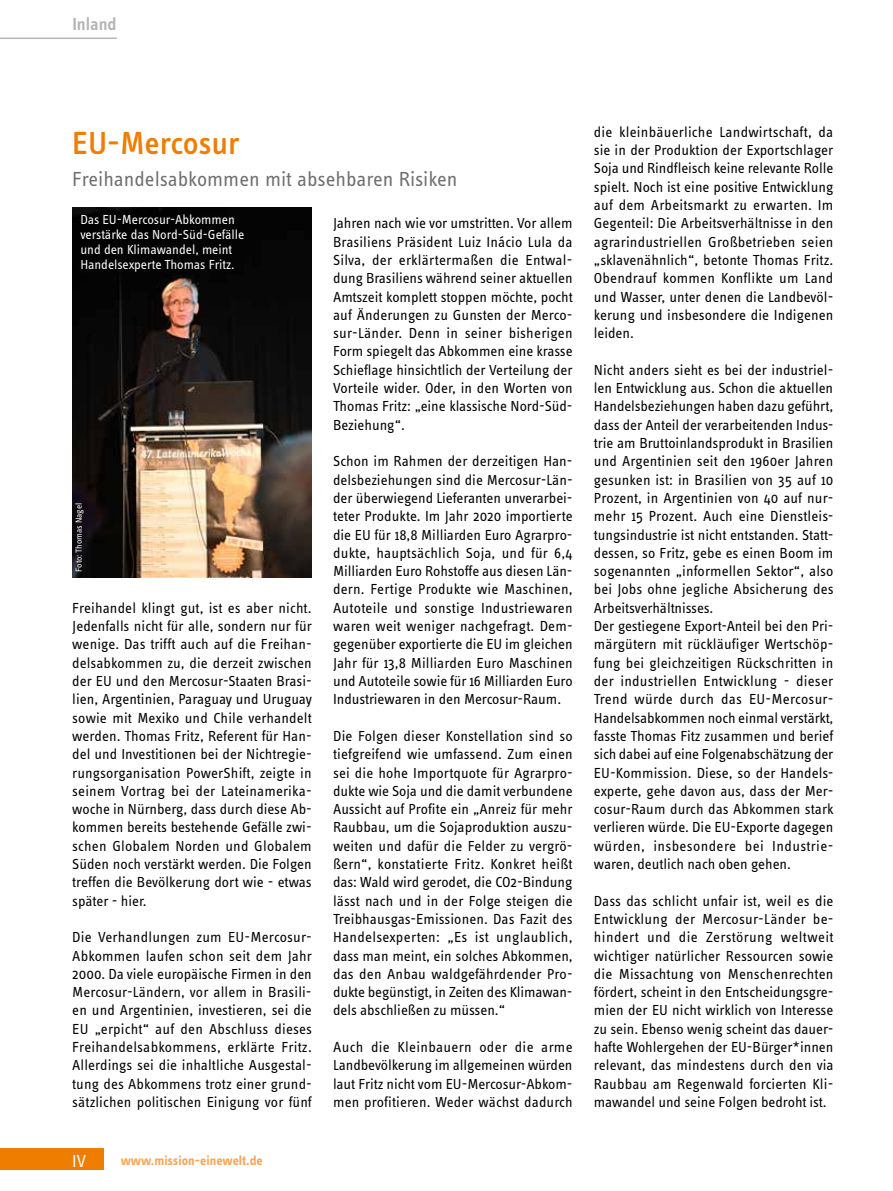
<style>
.page{position:relative;width:893px;height:1191px;background:#fff}
.page>*{position:absolute;margin:0;border:0;box-sizing:border-box;transform-origin:0 0}
.t1{font:500 33px "Info OT Text";letter-spacing:-.005em;color:#ef7d00}
.t2{font:21px "Info OT Text";color:#706f6f}
.t3{font:600 18px "Info OT Text";color:#b5b4b4}
.t4{font:18px "Info OT Text";color:#fff}
.t5{font:15px/18.3px "Info OT Text";color:#000;text-align:justify}
.t6{font:13.5px/15px "Info OT Text";letter-spacing:-.005em;color:#fff}
.t7{font:700 13.5px "Info OT Text";color:#f6a758}
.t8{font:9px "Info OT Text";letter-spacing:-.005em;color:#fff}
</style>
<div class="page">
<div style="left:0;top:1148px;width:104px;height:21px;background:#ef7d00"></div>
<hr style="left:0;top:38px;width:117px;height:1px;background:#b5b4b4">
<img style="left:72px;top:207px;width:240px;height:370px">
<p class="t3" style="left:72px;top:13px;width:46px">Inland</p>
<h1 class="t1" style="left:72px;top:122px;width:169px">EU-Mercosur</h1>
<h2 class="t2" style="left:72px;top:166px;width:387px">Freihandelsabkommen mit absehbaren Risiken</h2>
<p class="t5" style="left:333px;top:214px;width:241px">Jahren nach wie vor umstritten. Vor allem Brasiliens Präsident Luiz Inácio Lula da Silva, der erklärtermaßen die Entwal&shy;dung Brasiliens während seiner aktuellen Amtszeit komplett stoppen möchte, pocht auf Änderungen zu Gunsten der Merco&shy;sur-Länder. Denn in seiner bisherigen Form spiegelt das Abkommen eine krasse Schieflage hinsichtlich der Verteilung der Vorteile wider. Oder, in den Worten von Thomas Fritz: „eine klassische Nord-Süd-Beziehung“.</p>
<p class="t5" style="left:333px;top:452px;width:241px">Schon im Rahmen der derzeitigen Han&shy;delsbeziehungen sind die Mercosur-Län&shy;der überwiegend Lieferanten unverarbei&shy;teter Produkte. Im Jahr 2020 importierte die EU für 18,8 Milliarden Euro Agrarpro&shy;dukte, hauptsächlich Soja, und für 6,4<br>Milliarden Euro Rohstoffe aus diesen Län&shy;dern. Fertige Produkte wie Maschinen, Autoteile und sonstige Industriewaren waren weit weniger nachgefragt. Dem&shy;gegenüber exportierte die EU im gleichen Jahr für 13,8 Milliarden Euro Maschinen und Autoteile sowie für 16 Milliarden Euro Industriewaren in den Mercosur-Raum.</p>
<p class="t5" style="left:333px;top:726px;width:241px">Die Folgen dieser Konstellation sind so tiefgreifend wie umfassend. Zum einen sei die hohe Importquote für Agrarpro&shy;dukte wie Soja und die damit verbundene Aussicht auf Profite ein „Anreiz für mehr Raubbau, um die Sojaproduktion auszu&shy;weiten und dafür die Felder zu vergrö&shy;ßern“, konstatierte Fritz. Konkret heißt das: Wald wird gerodet, die CO2-Bindung lässt nach und in der Folge steigen die Treibhausgas-Emissionen. Das Fazit des Handelsexperten: „Es ist unglaublich, dass man meint, ein solches Abkommen, das den Anbau waldgefährdender Pro&shy;dukte begünstigt, in Zeiten des Klimawan&shy;dels abschließen zu müssen.“</p>
<p class="t5" style="left:333px;top:1037px;width:241px">Auch die Kleinbauern oder die arme Landbevölkerung im allgemeinen würden laut Fritz nicht vom EU-Mercosur-Abkom&shy;men profitieren. Weder wächst dadurch</p>
<p class="t6" style="left:80px;top:212px;width:165px">Das EU-Mercosur-Abkommen verstärke das Nord-Süd-Gefälle und den Klimawandel, meint<br>Handelsexperte Thomas Fritz.</p>
<p class="t8" style="left:73px;top:571px;width:70px;rotate:-90deg">Foto: Thomas Nagel</p>
<p class="t5" style="left:72px;top:598px;width:241px">Freihandel klingt gut, ist es aber nicht.<br>Jedenfalls nicht für alle, sondern nur für wenige. Das trifft auch auf die Freihan&shy;delsabkommen zu, die derzeit zwischen der EU und den Mercosur-Staaten Brasi&shy;lien, Argentinien, Paraguay und Uruguay sowie mit Mexiko und Chile verhandelt werden. Thomas Fritz, Referent für Han&shy;del und Investitionen bei der Nichtregie&shy;rungsorganisation PowerShift, zeigte in seinem Vortrag bei der Lateinamerika&shy;woche in Nürnberg, dass durch diese Ab&shy;kommen bereits bestehende Gefälle zwi&shy;schen Globalem Norden und Globalem Süden noch verstärkt werden. Die Folgen treffen die Bevölkerung dort wie - etwas später - hier.</p>
<p class="t5" style="left:72px;top:927px;width:241px">Die Verhandlungen zum EU-Mercosur-Abkommen laufen schon seit dem Jahr 2000. Da viele europäische Firmen in den Mercosur-Ländern, vor allem in Brasili&shy;en und Argentinien, investieren, sei die EU „erpicht“ auf den Abschluss dieses Freihandelsabkommens, erklärte Fritz.<br>Allerdings sei die inhaltliche Ausgestal&shy;tung des Abkommens trotz einer grund&shy;sätzlichen politischen Einigung vor fünf</p>
<p class="t4" style="left:72px;top:1149px;width:15px">IV</p>
<p class="t7" style="left:121px;top:1152px;width:144px">www.mission-einewelt.de</p>
<p class="t5" style="left:594px;top:122px;width:241px">die kleinbäuerliche Landwirtschaft, da sie in der Produktion der Exportschlager Soja und Rindfleisch keine relevante Rolle spielt. Noch ist eine positive Entwicklung auf dem Arbeitsmarkt zu erwarten. Im Gegenteil: Die Arbeitsverhältnisse in den agrarindustriellen Großbetrieben seien „sklavenähnlich“, betonte Thomas Fritz.<br>Obendrauf kommen Konflikte um Land und Wasser, unter denen die Landbevöl&shy;kerung und insbesondere die Indigenen leiden.</p>
<p class="t5" style="left:594px;top:360px;width:241px;text-align:left">Nicht anders sieht es bei der industriel&shy;len Entwicklung aus. Schon die aktuellen Handelsbeziehungen haben dazu geführt, dass der Anteil der verarbeitenden Indus&shy;trie am Bruttoinlandsprodukt in Brasilien und Argentinien seit den 1960er Jahren gesunken ist: in Brasilien von 35 auf 10<br>Prozent, in Argentinien von 40 auf nur&shy;mehr 15 Prozent. Auch eine Dienstleis&shy;tungsindustrie ist nicht entstanden. Statt&shy;dessen, so Fritz, gebe es einen Boom im sogenannten „informellen Sektor“, also bei Jobs ohne jegliche Absicherung des Arbeitsverhältnisses.<br>Der gestiegene Export-Anteil bei den Pri&shy;märgütern mit rückläufiger Wertschöp&shy;fung bei gleichzeitigen Rückschritten in der industriellen Entwicklung - dieser Trend würde durch das EU-Mercosur-Handelsabkommen noch einmal verstärkt, fasste Thomas Fitz zusammen und berief sich dabei auf eine Folgenabschätzung der EU-Kommission. Diese, so der Handels&shy;experte, gehe davon aus, dass der Mer&shy;cosur-Raum durch das Abkommen stark verlieren würde. Die EU-Exporte dagegen würden, insbesondere bei Industrie&shy;waren, deutlich nach oben gehen.</p>
<p class="t5" style="left:594px;top:891px;width:241px">Dass das schlicht unfair ist, weil es die Entwicklung der Mercosur-Länder be&shy;hindert und die Zerstörung weltweit wichtiger natürlicher Ressourcen sowie die Missachtung von Menschenrechten fördert, scheint in den Entscheidungsgre&shy;mien der EU nicht wirklich von Interesse zu sein. Ebenso wenig scheint das dauer&shy;hafte Wohlergehen der EU-Bürger*innen relevant, das mindestens durch den via Raubbau am Regenwald forcierten Kli&shy;mawandel und seine Folgen bedroht ist.</p>
</div>
